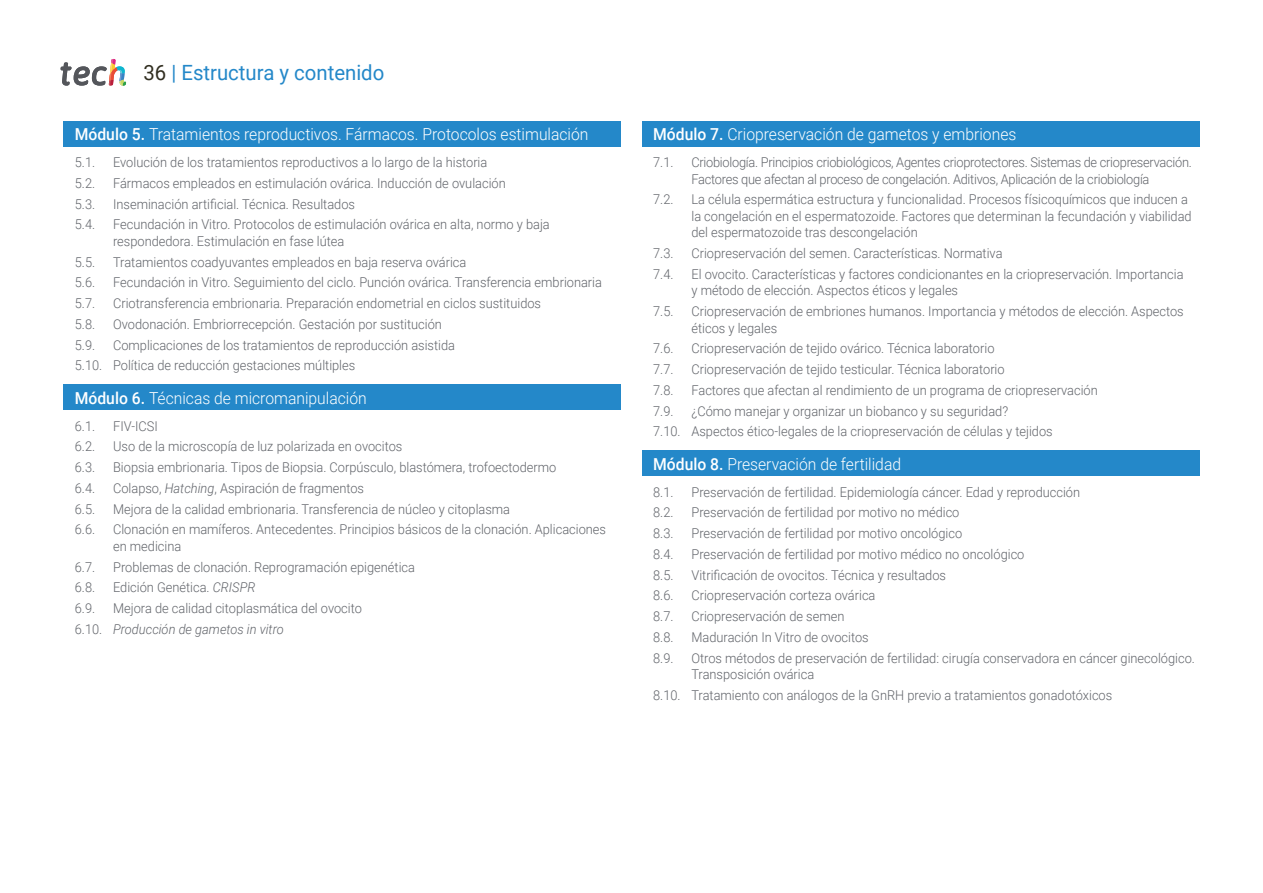
<style>
.page{position:relative;width:1263px;height:893px;background:#fff}
.page>*{position:absolute;margin:0;border:0;box-sizing:border-box;transform-origin:0 0}
.t1{font:21px "Roboto";color:#2488c9}
.t2{font:300 16.5px "Roboto";color:#fff;scale:.95 1}
.t3{font:300 13.5px/16.5px "Roboto";color:#61646a;scale:.95 1}
.t4{font:300 13.5px/16.5px "Roboto";letter-spacing:-.02em;color:#61646a;scale:.95 1}
.s1{color:#312e20}
.s2{font-weight:500}
.s3{font-style:italic}
</style>
<div class="page">
<div style="left:642px;top:121px;width:557px;height:25px;background:#2488c9"></div>
<div style="left:642px;top:451px;width:557px;height:25px;background:#2488c9"></div>
<div style="left:64px;top:121px;width:557px;height:25px;background:#2488c9"></div>
<div style="left:64px;top:385px;width:557px;height:25px;background:#2488c9"></div>
<svg style="left:61px;top:59px;width:65px;height:27px"></svg>
<h1 class="t1" style="left:144px;top:57px;width:242px"><span class="s1">36</span> | Estructura y contenido</h1>
<p class="t2" style="left:75px;top:123px;width:542px"><span class="s2">Módulo 5.</span> Tratamientos reproductivos. Fármacos. Protocolos estimulación</p>
<p class="t3" style="left:75px;top:154px;width:23px">5.1.</p>
<p class="t3" style="left:113px;top:154px;width:395px">Evolución de los tratamientos reproductivos a lo largo de la historia</p>
<p class="t3" style="left:75px;top:174px;width:23px">5.2.</p>
<p class="t3" style="left:113px;top:174px;width:415px">Fármacos empleados en estimulación ovárica. Inducción de ovulación</p>
<p class="t3" style="left:75px;top:195px;width:23px">5.3.</p>
<p class="t3" style="left:113px;top:195px;width:256px">Inseminación artificial. Técnica. Resultados</p>
<p class="t3" style="left:75px;top:216px;width:23px">5.4.</p>
<p class="t3" style="left:113px;top:216px;width:461px">Fecundación in Vitro. Protocolos de estimulación ovárica en alta, normo y baja respondedora. Estimulación en fase lútea</p>
<p class="t3" style="left:75px;top:253px;width:23px">5.5.</p>
<p class="t3" style="left:113px;top:253px;width:373px">Tratamientos coadyuvantes empleados en baja reserva ovárica</p>
<p class="t3" style="left:75px;top:274px;width:23px">5.6.</p>
<p class="t3" style="left:113px;top:274px;width:516px">Fecundación in Vitro. Seguimiento del ciclo. Punción ovárica. Transferencia embrionaria</p>
<p class="t3" style="left:75px;top:295px;width:23px">5.7.</p>
<p class="t3" style="left:113px;top:295px;width:452px">Criotransferencia embrionaria. Preparación endometrial en ciclos sustituidos</p>
<p class="t3" style="left:75px;top:315px;width:23px">5.8.</p>
<p class="t3" style="left:113px;top:315px;width:348px">Ovodonación. Embriorrecepción. Gestación por sustitución</p>
<p class="t3" style="left:75px;top:336px;width:23px">5.9.</p>
<p class="t3" style="left:75px;top:334px;width:402px;line-height:20.7px;text-indent:38px">Complicaciones de los tratamientos de reproducción asistida<br>5.10. Política de reducción gestaciones múltiples</p>
<p class="t2" style="left:75px;top:386px;width:309px"><span class="s2">Módulo 6.</span> Técnicas de micromanipulación</p>
<p class="t3" style="left:75px;top:417px;width:23px">6.1.</p>
<p class="t3" style="left:113px;top:417px;width:49px">FIV-ICSI</p>
<p class="t3" style="left:75px;top:438px;width:23px">6.2.</p>
<p class="t3" style="left:113px;top:438px;width:306px">Uso de la microscopía de luz polarizada en ovocitos</p>
<p class="t3" style="left:75px;top:459px;width:23px">6.3.</p>
<p class="t3" style="left:113px;top:459px;width:468px">Biopsia embrionaria. Tipos de Biopsia. Corpúsculo, blastómera, trofoectodermo</p>
<p class="t3" style="left:75px;top:479px;width:23px">6.4.</p>
<p class="t3" style="left:113px;top:479px;width:266px">Colapso, <span class="s3">Hatching</span>, Aspiración de fragmentos</p>
<p class="t3" style="left:75px;top:500px;width:23px">6.5.</p>
<p class="t3" style="left:113px;top:500px;width:419px">Mejora de la calidad embrionaria. Transferencia de núcleo y citoplasma</p>
<p class="t3" style="left:75px;top:521px;width:23px">6.6.</p>
<p class="t3" style="left:113px;top:521px;width:520px">Clonación en mamíferos. Antecedentes. Principios básicos de la clonación. Aplicaciones en medicina</p>
<p class="t3" style="left:75px;top:558px;width:23px">6.7.</p>
<p class="t3" style="left:113px;top:558px;width:319px">Problemas de clonación. Reprogramación epigenética</p>
<p class="t3" style="left:75px;top:579px;width:23px">6.8.</p>
<p class="t3" style="left:113px;top:579px;width:151px">Edición Genética. <span class="s3">CRISPR</span></p>
<p class="t3" style="left:75px;top:600px;width:23px">6.9.</p>
<p class="t3" style="left:75px;top:597px;width:304px;line-height:20.7px;text-indent:38px">Mejora de calidad citoplasmática del ovocito<br>6.10. <span class="s3">Producción de gametos in vitro</span></p>
<p class="t2" style="left:653px;top:123px;width:384px"><span class="s2">Módulo 7.</span> Criopreservación de gametos y embriones</p>
<p class="t3" style="left:653px;top:154px;width:23px">7.1.</p>
<p class="t4" style="left:691px;top:154px;width:528px">Criobiología. Principios criobiológicos, Agentes crioprotectores. Sistemas de criopreservación.<br>Factores que afectan al proceso de congelación. Aditivos, Aplicación de la criobiología</p>
<p class="t3" style="left:653px;top:191px;width:23px">7.2.</p>
<p class="t3" style="left:691px;top:191px;width:528px">La célula espermática estructura y funcionalidad. Procesos físicoquímicos que inducen a la congelación en el espermatozoide. Factores que determinan la fecundación y viabilidad del espermatozoide tras descongelación</p>
<p class="t3" style="left:653px;top:245px;width:23px">7.3.</p>
<p class="t3" style="left:691px;top:245px;width:329px">Criopreservación del semen. Características. Normativa</p>
<p class="t3" style="left:653px;top:265px;width:23px">7.4.</p>
<p class="t3" style="left:691px;top:265px;width:519px">El ovocito. Características y factores condicionantes en la criopreservación. Importancia y método de elección. Aspectos éticos y legales</p>
<p class="t3" style="left:653px;top:303px;width:23px">7.5.</p>
<p class="t3" style="left:691px;top:303px;width:520px">Criopreservación de embriones humanos. Importancia y métodos de elección. Aspectos éticos y legales</p>
<p class="t3" style="left:653px;top:340px;width:23px">7.6.</p>
<p class="t3" style="left:691px;top:340px;width:320px">Criopreservación de tejido ovárico. Técnica laboratorio</p>
<p class="t3" style="left:653px;top:361px;width:23px">7.7.</p>
<p class="t3" style="left:691px;top:361px;width:331px">Criopreservación de tejido testicular. Técnica laboratorio</p>
<p class="t3" style="left:653px;top:381px;width:23px">7.8.</p>
<p class="t3" style="left:691px;top:381px;width:429px">Factores que afectan al rendimiento de un programa de criopreservación</p>
<p class="t3" style="left:653px;top:402px;width:23px">7.9.</p>
<p class="t3" style="left:653px;top:400px;width:422px;line-height:20.7px;text-align:center">¿Cómo manejar y organizar un biobanco y su seguridad?<br>7.10. Aspectos ético-legales de la criopreservación de células y tejidos</p>
<p class="t2" style="left:653px;top:452px;width:262px"><span class="s2">Módulo 8.</span> Preservación de fertilidad</p>
<p class="t3" style="left:653px;top:483px;width:23px">8.1.</p>
<p class="t3" style="left:691px;top:483px;width:411px">Preservación de fertilidad. Epidemiología cáncer. Edad y reproducción</p>
<p class="t3" style="left:653px;top:504px;width:23px">8.2.</p>
<p class="t3" style="left:691px;top:504px;width:284px">Preservación de fertilidad por motivo no médico</p>
<p class="t3" style="left:653px;top:525px;width:23px">8.3.</p>
<p class="t3" style="left:691px;top:525px;width:286px">Preservación de fertilidad por motivo oncológico</p>
<p class="t3" style="left:653px;top:545px;width:23px">8.4.</p>
<p class="t3" style="left:691px;top:545px;width:352px">Preservación de fertilidad por motivo médico no oncológico</p>
<p class="t3" style="left:653px;top:566px;width:23px">8.5.</p>
<p class="t3" style="left:691px;top:566px;width:269px">Vitrificación de ovocitos. Técnica y resultados</p>
<p class="t3" style="left:653px;top:587px;width:23px">8.6.</p>
<p class="t3" style="left:691px;top:587px;width:195px">Criopreservación corteza ovárica</p>
<p class="t3" style="left:653px;top:608px;width:23px">8.7.</p>
<p class="t3" style="left:691px;top:608px;width:163px">Criopreservación de semen</p>
<p class="t3" style="left:653px;top:628px;width:23px">8.8.</p>
<p class="t3" style="left:691px;top:628px;width:188px">Maduración In Vitro de ovocitos</p>
<p class="t3" style="left:653px;top:649px;width:23px">8.9.</p>
<p class="t3" style="left:691px;top:649px;width:531px">Otros métodos de preservación de fertilidad: cirugía conservadora en cáncer ginecológico.<br>Transposición ovárica</p>
<p class="t3" style="left:653px;top:686px;width:485px">8.10. Tratamiento con análogos de la GnRH previo a tratamientos gonadotóxicos</p>
</div>
